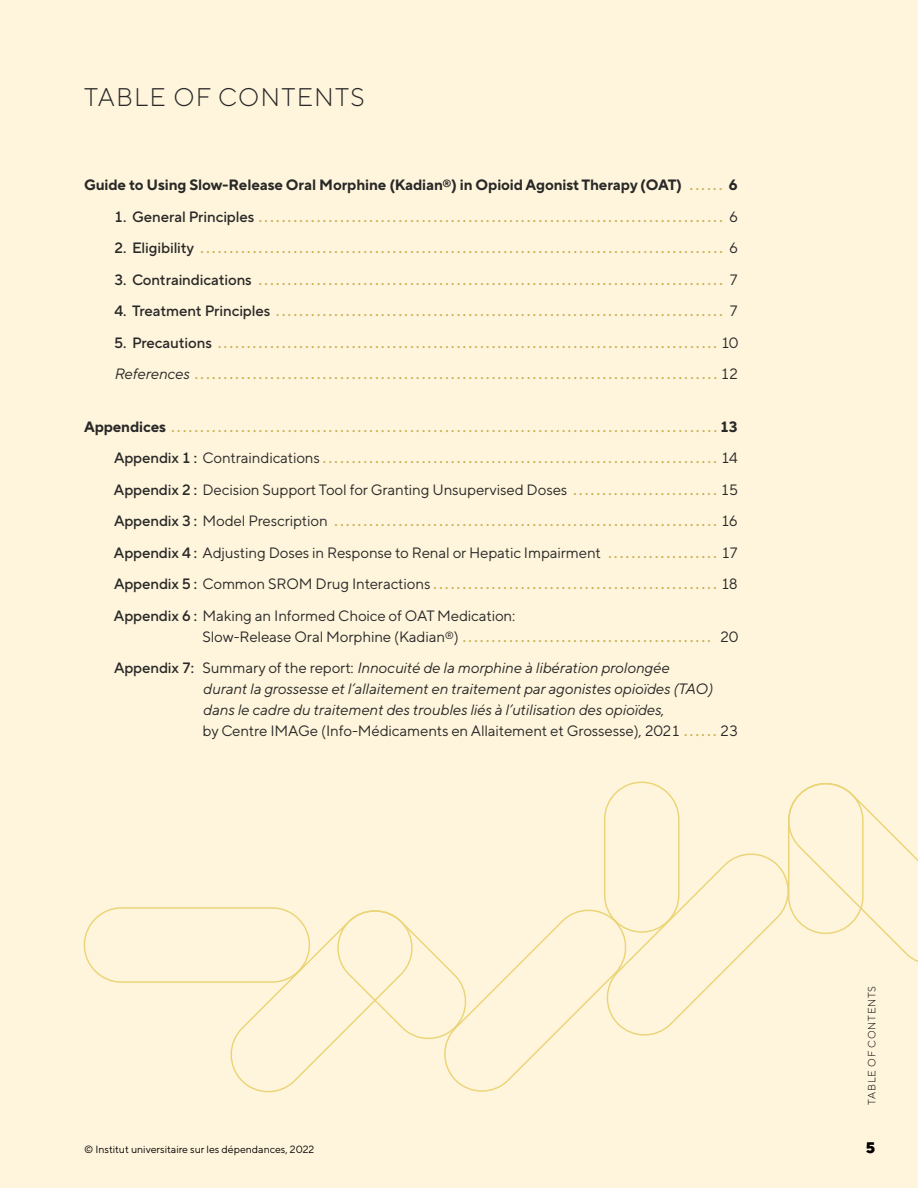
<style>
.page{position:relative;width:918px;height:1188px;background:#fff5dc}
.page>*{position:absolute;margin:0;border:0;box-sizing:border-box;transform-origin:0 0}
.t1{font:300 25.5px "TT Norms Pro";letter-spacing:.05em;color:#282827}
.t2{font:800 15.3px "TT Norms Pro";color:#000}
.t3{font:italic 15px/21px "TT Norms Pro";letter-spacing:-.01em;color:#282827}
.t4{font:15px "TT Norms Pro";letter-spacing:-.01em;color:#282827}
.t5{font:700 15px "TT Norms Pro";letter-spacing:-.01em;color:#282827}
.t6{font:700 13.5px "TT Norms Pro";color:#cbb357}
.t7{font:10.5px "TT Norms Pro";color:#000}
.t8{font:300 10.5px "TT Norms Pro";letter-spacing:.07em;color:#000}
.s1{font-size:13.5px;color:#cbb357}
.s2{font-weight:500;font-size:15px;color:#282827}
.s3{font-weight:400;font-size:15px;color:#282827}
.s4{font-weight:400;font-style:italic;font-size:15px;color:#282827}
.s5{font-size:15px;color:#282827}
.s6{font-weight:500}
.s7{font-weight:700;font-size:13.5px;color:#cbb357}
.s8{font-weight:500;font-style:normal}
.s9{font-style:normal}
.s10{font-weight:700;font-style:normal;font-size:13.5px;color:#cbb357}
</style>
<div class="page">
<svg style="left:83px;top:781px;width:835px;height:312px"></svg>
<div style="left:788px;top:783px;width:76px;height:151px;border:1px solid #ebd476;border-radius:37px"></div>
<div style="left:604px;top:782px;width:76px;height:151px;border:1px solid #ebd476;border-radius:37px"></div>
<h1 class="t1" style="left:84px;top:78px;width:282px">TABLE OF CONTENTS</h1>
<p class="t5" style="left:84px;top:174px;width:656px">Guide to Using Slow-Release Oral Morphine (Kadian<sup>®</sup>) in Opioid Agonist Therapy (OAT) <span class="s1">. . . . . .</span> 6</p>
<p class="t6" style="left:114px;top:207px;width:625px"><span class="s2">1. General Principles</span> ................................................................................ <span class="s3">6</span></p>
<p class="t6" style="left:114px;top:239px;width:625px"><span class="s2">2. Eligibility</span> .......................................................................................... <span class="s3">6</span></p>
<p class="t6" style="left:114px;top:270px;width:625px"><span class="s2">3. Contraindications</span> ................................................................................ <span class="s3">7</span></p>
<p class="t6" style="left:114px;top:302px;width:625px"><span class="s2">4. Treatment Principles</span> ............................................................................. <span class="s3">7</span></p>
<p class="t6" style="left:114px;top:333px;width:626px"><span class="s2">5. Precautions</span> ...................................................................................... <span class="s3">10</span></p>
<p class="t6" style="left:114px;top:365px;width:626px"><span class="s4">References</span> ..........................................................................................<span class="s3">12</span></p>
<p class="t6" style="left:84px;top:417px;width:655px"><span class="s5">Appendices</span> ..............................................................................................<span class="s5">13</span></p>
<p class="t6" style="left:114px;top:449px;width:625px"><span class="s2">Appendix 1 :</span> <span class="s3">Contraindications</span> .................................................................... <span class="s3">14</span></p>
<p class="t4" style="left:114px;top:479px;width:626px"><span class="s6">Appendix 2 :</span> Decision Support Tool for Granting Unsupervised Doses <span class="s7">. . . . . . . . . . . . . . . . . . . . . . . . .</span> 15</p>
<p class="t6" style="left:114px;top:512px;width:625px"><span class="s2">Appendix 3 :</span> <span class="s3">Model Prescription</span> .................................................................. <span class="s3">16</span></p>
<p class="t4" style="left:114px;top:542px;width:626px"><span class="s6">Appendix 4 :</span> Adjusting Doses in Response to Renal or Hepatic Impairment <span class="s7">. . . . . . . . . . . . . . . . . . .</span> 17</p>
<p class="t6" style="left:114px;top:575px;width:625px"><span class="s2">Appendix 5 :</span> <span class="s3">Common SROM Drug Interactions</span>................................................. <span class="s3">18</span></p>
<p class="t4" style="left:114px;top:605px;width:403px"><span class="s6">Appendix 6 :</span> Making an Informed Choice of OAT Medication:</p>
<p class="t6" style="left:202px;top:627px;width:537px"><span class="s3">Slow-Release Oral Morphine (Kadian</span><sup>®</sup><span class="s3">)</span>........................................... <span class="s3">20</span></p>
<p class="t3" style="left:203px;top:657px;width:537px;text-indent:-88px"><span class="s8">Appendix 7:</span> <span class="s9">Summary of the report:</span> Innocuité de la morphine à libération prolongée<br>durant la grossesse et l’allaitement en traitement par agonistes opioïdes (TAO) dans le cadre du traitement des troubles liés à l’utilisation des opioïdes<span class="s9">,<br>by Centre IMAGe (Info-Médicaments en Allaitement et Grossesse), 2021</span> <span class="s10">. . . . . .</span> <span class="s9">23</span></p>
<p class="t8" style="left:864px;top:1105px;width:120px;rotate:-90deg">TABLE OF CONTENTS</p>
<p class="t7" style="left:84px;top:1142px;width:232px">© Institut universitaire sur les dépendances, 2022</p>
<p class="t2" style="left:866px;top:1136px;width:11px">5</p>
</div>
